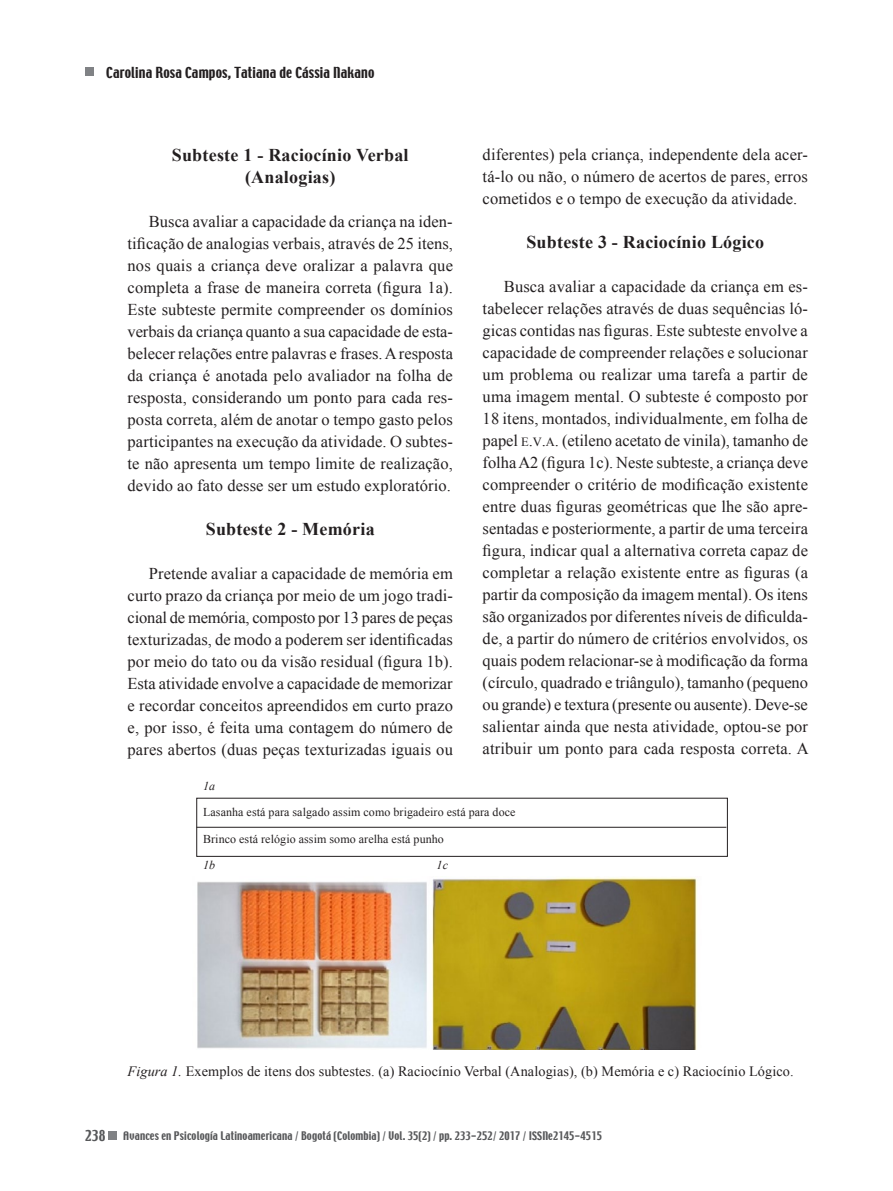
<style>
.page{position:relative;width:893px;height:1191px;background:#fff}
.page>*{position:absolute;margin:0;border:0;box-sizing:border-box;transform-origin:0 0}
.t1{font:700 18px/22px "Times New Roman";letter-spacing:.015em;color:#231f20;text-align:center}
.t2{font:16.5px/22px "Times New Roman";letter-spacing:.01em;color:#231f20;text-align:justify}
.t3{font:14.25px "Times New Roman";letter-spacing:.01em;color:#231f20}
.t4{font:13.5px "Techno";letter-spacing:.015em;color:#231f20}
.t5{font:13.5px "Techno";color:#57585a}
.t6{font:12px/26.4px "Times New Roman";letter-spacing:.01em;color:#231f20}
.t7{font:italic 12px "Times New Roman";color:#231f20}
.t8{font:10.5px "Techno";letter-spacing:.015em;color:#57585a}
.s1{font-size:12.6px}
.s2{font-style:inherit}
.s3{font-style:italic}
</style>
<div class="page">
<div style="left:85px;top:68px;width:8px;height:8px;background:#808285"></div>
<div style="left:108px;top:1131px;width:9px;height:9px;background:#808285"></div>
<img style="left:197px;top:877px;width:501px;height:172px">
<svg style="left:196px;top:797px;width:532px;height:60px"></svg>
<hr style="left:197px;top:827px;width:529px;height:1px;background:#231f20">
<p class="t4" style="left:106px;top:63px;width:270px">Carolina Rosa Campos, Tatiana de Cássia Nakano</p>
<p class="t1" style="left:172px;top:144px;width:238px">Subteste 1 - Raciocínio Verbal (Analogias)</p>
<p class="t2" style="left:128px;top:210px;width:327px;text-indent:21px">Busca avaliar a capacidade da criança na iden&shy;tificação de analogias verbais, através de 25 itens, nos quais a criança deve oralizar a palavra que completa a frase de maneira correta (figura 1a).<br>Este subteste permite compreender os domínios verbais da criança quanto a sua capacidade de esta&shy;belecer relações entre palavras e frases. A resposta da criança é anotada pelo avaliador na folha de resposta, considerando um ponto para cada res&shy;posta correta, além de anotar o tempo gasto pelos participantes na execução da atividade. O subtes&shy;te não apresenta um tempo limite de realização, devido ao fato desse ser um estudo exploratório.</p>
<p class="t1" style="left:206px;top:517px;width:170px">Subteste 2 - Memória</p>
<p class="t2" style="left:128px;top:562px;width:327px;text-indent:21px">Pretende avaliar a capacidade de memória em curto prazo da criança por meio de um jogo tradi&shy;cional de memória, composto por 13 pares de peças texturizadas, de modo a poderem ser identificadas por meio do tato ou da visão residual (figura 1b).<br>Esta atividade envolve a capacidade de memorizar e recordar conceitos apreendidos em curto prazo e, por isso, é feita uma contagem do número de pares abertos (duas peças texturizadas iguais ou</p>
<p class="t2" style="left:483px;top:143px;width:327px">diferentes) pela criança, independente dela acer&shy;tá-lo ou não, o número de acertos de pares, erros cometidos e o tempo de execução da atividade.</p>
<p class="t1" style="left:526px;top:231px;width:239px">Subteste 3 - Raciocínio Lógico</p>
<p class="t2" style="left:483px;top:275px;width:328px;text-indent:21px">Busca avaliar a capacidade da criança em es&shy;tabelecer relações através de duas sequências ló&shy;gicas contidas nas figuras. Este subteste envolve a capacidade de compreender relações e solucionar um problema ou realizar uma tarefa a partir de uma imagem mental. O subteste é composto por 18 itens, montados, individualmente, em folha de papel <span class="s1">E</span><span class="s2">.</span><span class="s1">V</span><span class="s2">.</span><span class="s1">A</span><span class="s2">.</span> (etileno acetato de vinila), tamanho de folha A2 (figura 1c). Neste subteste, a criança deve compreender o critério de modificação existente entre duas figuras geométricas que lhe são apre&shy;sentadas e posteriormente, a partir de uma terceira figura, indicar qual a alternativa correta capaz de completar a relação existente entre as figuras (a partir da composição da imagem mental). Os itens são organizados por diferentes níveis de dificulda&shy;de, a partir do número de critérios envolvidos, os quais podem relacionar-se à modificação da forma (círculo, quadrado e triângulo), tamanho (pequeno ou grande) e textura (presente ou ausente). Deve-se salientar ainda que nesta atividade, optou-se por atribuir um ponto para cada resposta correta. A</p>
<p class="t7" style="left:203px;top:777px;width:14px">1a</p>
<p class="t6" style="left:203px;top:799px;width:314px">Lasanha está para salgado assim como brigadeiro está para doce<br>Brinco está relógio assim somo arelha está punho</p>
<p class="t7" style="left:203px;top:857px;width:14px">1b</p>
<p class="t7" style="left:437px;top:857px;width:13px">1c</p>
<p class="t3" style="left:128px;top:1062px;width:668px"><span class="s3">Figura 1.</span> Exemplos de itens dos subtestes. (a) Raciocínio Verbal (Analogias), (b) Memória e c) Raciocínio Lógico.</p>
<p class="t5" style="left:85px;top:1126px;width:22px">238</p>
<p class="t8" style="left:123px;top:1128px;width:480px">Avances en Psicología Latinoamericana / Bogotá (Colombia) / Vol. 35(2) / pp. 233-252/ 2017 / ISSNe2145-4515</p>
</div>
